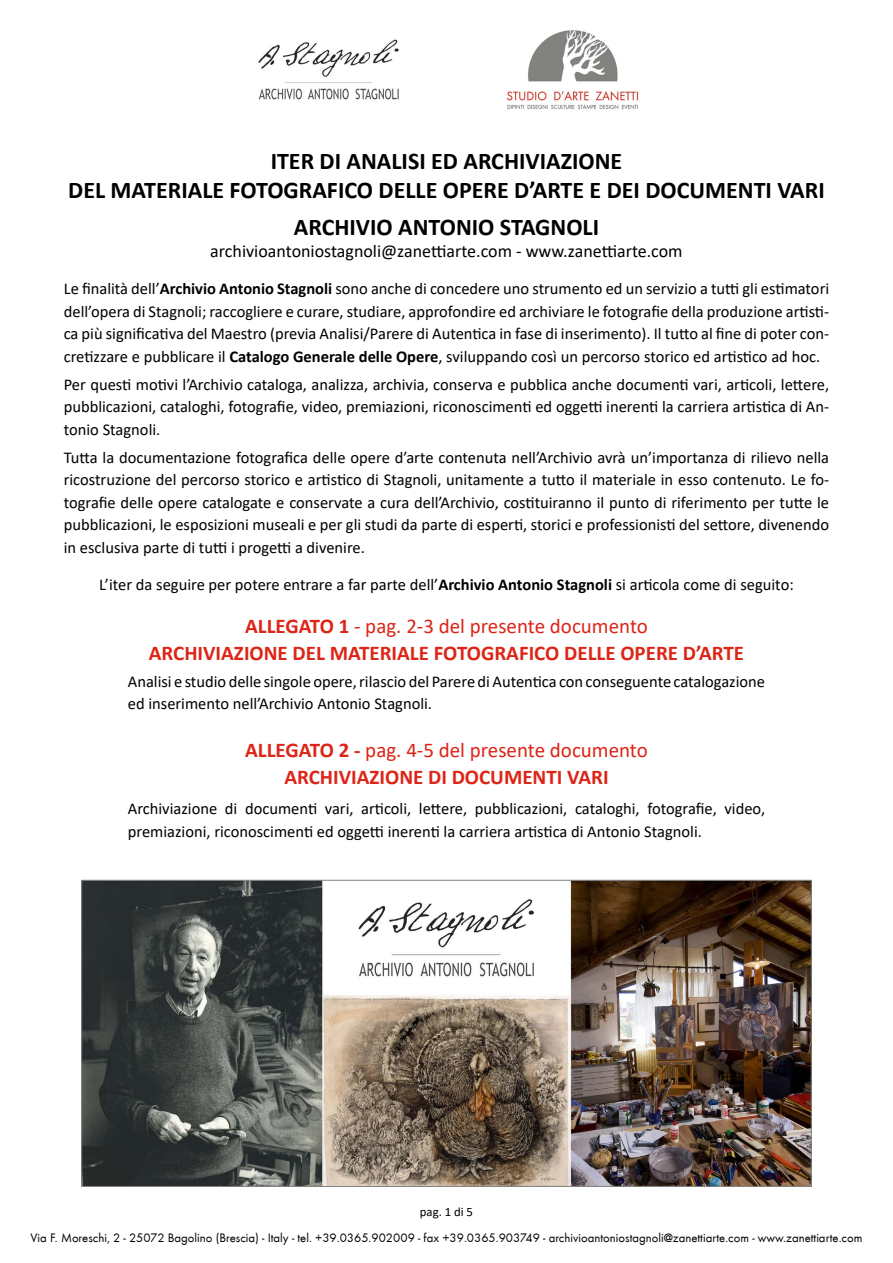
<style>
.page{position:relative;width:893px;height:1263px;background:#fff}
.page>*{position:absolute;margin:0;border:0;box-sizing:border-box;transform-origin:0 0}
.t1{font:700 24px/28.8px "Calibri";color:#000;text-align:center}
.t2{font:700 21px/27px "Calibri";color:#dc2517;text-align:center}
.t3{font:18px "Calibri";color:#000}
.t4{font:16.5px/22.5px "Calibri";color:#000;text-align:justify}
.t5{font:12.75px "Futura TEE";color:#000}
.t6{font:12.75px "Calibri";color:#000}
.s1{font-weight:700}
.s2{font-weight:400}
</style>
<div class="page">
<img style="left:507px;top:30px;width:132px;height:79px">
<img style="left:258px;top:39px;width:141px;height:61px">
<img style="left:83px;top:882px;width:726px;height:302px">
<h1 class="t1" style="left:68px;top:146px;width:758px">ITER DI ANALISI ED ARCHIVIAZIONE<br>DEL MATERIALE FOTOGRAFICO DELLE OPERE D’ARTE E DEI DOCUMENTI VARI</h1>
<h1 class="t1" style="left:294px;top:213px;width:307px">ARCHIVIO ANTONIO STAGNOLI</h1>
<p class="t3" style="left:210px;top:238px;width:474px">archivioantoniostagnoli@zanettiarte.com - www.zanettiarte.com</p>
<p class="t4" style="left:64px;top:277px;width:767px">Le finalità dell’<span class="s1">Archivio Antonio Stagnoli</span> sono anche di concedere uno strumento ed un servizio a tutti gli estimatori dell’opera di Stagnoli; raccogliere e curare, studiare, approfondire ed archiviare le fotografie della produzione artisti&shy;ca più significativa del Maestro (previa Analisi/Parere di Autentica in fase di inserimento). Il tutto al fine di poter con&shy;cretizzare e pubblicare il <span class="s1">Catalogo Generale delle Opere</span>, sviluppando così un percorso storico ed artistico ad hoc.</p>
<p class="t4" style="left:64px;top:373px;width:767px">Per questi motivi l’Archivio cataloga, analizza, archivia, conserva e pubblica anche documenti vari, articoli, lettere, pubblicazioni, cataloghi, fotografie, video, premiazioni, riconoscimenti ed oggetti inerenti la carriera artistica di An&shy;tonio Stagnoli.</p>
<p class="t4" style="left:64px;top:446px;width:767px">Tutta la documentazione fotografica delle opere d’arte contenuta nell’Archivio avrà un’importanza di rilievo nella ricostruzione del percorso storico e artistico di Stagnoli, unitamente a tutto il materiale in esso contenuto. Le fo&shy;tografie delle opere catalogate e conservate a cura dell’Archivio, costituiranno il punto di riferimento per tutte le pubblicazioni, le esposizioni museali e per gli studi da parte di esperti, storici e professionisti del settore, divenendo in esclusiva parte di tutti i progetti a divenire.</p>
<p class="t4" style="left:99px;top:573px;width:696px">L’iter da seguire per potere entrare a far parte dell’<span class="s1">Archivio Antonio Stagnoli</span> si articola come di seguito:</p>
<p class="t2" style="left:149px;top:612px;width:597px">ALLEGATO 1 <span class="s2">- pag. 2-3 del presente documento<br></span>ARCHIVIAZIONE DEL MATERIALE FOTOGRAFICO DELLE OPERE D’ARTE</p>
<p class="t4" style="left:128px;top:670px;width:639px">Analisi e studio delle singole opere, rilascio del Parere di Autentica con conseguente catalogazione ed inserimento nell’Archivio Antonio Stagnoli.</p>
<p class="t2" style="left:245px;top:737px;width:404px">ALLEGATO 2 - <span class="s2">pag. 4-5 del presente documento<br></span>ARCHIVIAZIONE DI DOCUMENTI VARI</p>
<p class="t4" style="left:128px;top:797px;width:639px">Archiviazione di documenti vari, articoli, lettere, pubblicazioni, cataloghi, fotografie, video, premiazioni, riconoscimenti ed oggetti inerenti la carriera artistica di Antonio Stagnoli.</p>
<p class="t6" style="left:420px;top:1202px;width:55px">pag. 1 di 5</p>
<p class="t5" style="left:31px;top:1230px;width:833px">Via F. Moreschi, 2 - 25072 Bagolino (Brescia) - Italy - tel. +39.0365.902009 - fax +39.0365.903749 - archivioantoniostagnoli@zanettiarte.com - www.zanettiarte.com</p>
</div>
